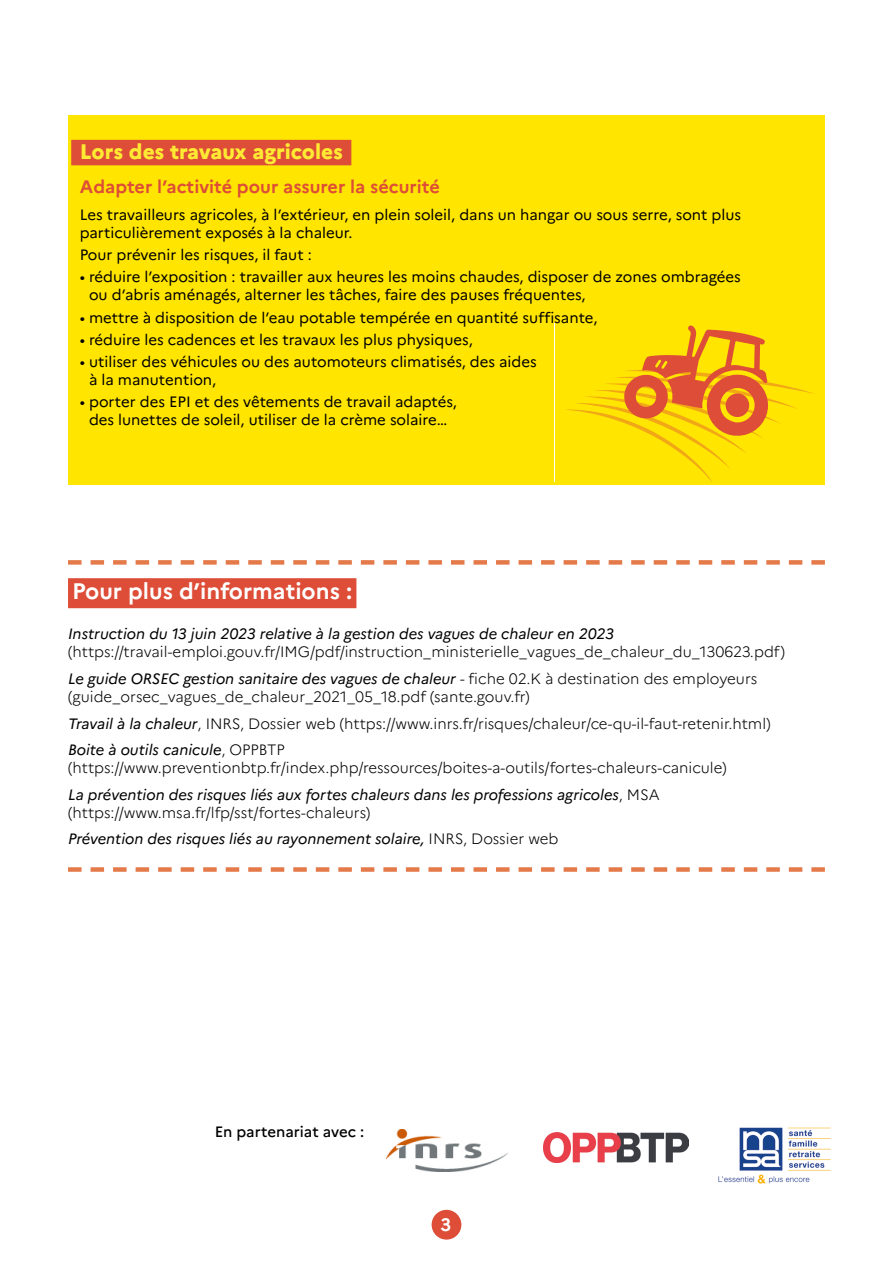
<style>
.page{position:relative;width:893px;height:1263px;background:#fff}
.page>*{position:absolute;margin:0;border:0;box-sizing:border-box;transform-origin:0 0}
.t1{font:700 22.5px "Marianne";color:#fff}
.t2{font:800 21px "Marianne";color:#ffea33}
.t3{font:700 18px "Marianne";color:#dd4d37}
.t4{font:700 18px "Marianne";color:#fff}
.t5{font:300 15px/26.5px "Marianne";color:#000}
.t6{font:15px/18px "Marianne";color:#000}
.t7{font:italic 15px "Marianne";color:#000}
.t8{font:500 15px "Marianne";color:#000}
.s1{font-weight:400;font-style:italic}
</style>
<div class="page">
<div style="left:432px;top:1210px;width:29px;height:29px;background:#dd4d37;border-radius:50%"></div>
<div style="left:68px;top:115px;width:757px;height:370px;background:#ffe500"></div>
<svg style="left:566px;top:325px;width:248px;height:157px"></svg>
<div style="left:68px;top:578px;width:288px;height:30px;background:#dd4d37"></div>
<svg style="left:68px;top:560px;width:757px;height:5px"></svg>
<svg style="left:68px;top:867px;width:757px;height:5px"></svg>
<img style="left:718px;top:1127px;width:113px;height:57px">
<img style="left:387px;top:1129px;width:121px;height:43px">
<img style="left:544px;top:1133px;width:144px;height:29px">
<div style="left:71px;top:140px;width:280px;height:25px;background:#dd4d37"></div>
<h2 class="t2" style="left:80px;top:139px;width:265px">Lors des travaux agricoles</h2>
<p class="t3" style="left:80px;top:176px;width:362px">Adapter l’activité pour assurer la sécurité</p>
<p class="t6" style="left:80px;top:205px;width:663px">Les travailleurs agricoles, à l’extérieur, en plein soleil, dans un hangar ou sous serre, sont plus particulièrement exposés à la chaleur.</p>
<p class="t6" style="left:80px;top:246px;width:234px">Pour prévenir les risques, il faut :</p>
<p class="t6" style="left:89px;top:268px;width:653px;text-indent:-9px">• réduire l’exposition : travailler aux heures les moins chaudes, disposer de zones ombragées ou d’abris aménagés, alterner les tâches, faire des pauses fréquentes,</p>
<p class="t6" style="left:80px;top:308px;width:519px">• mettre à disposition de l’eau potable tempérée en quantité suffisante,</p>
<p class="t6" style="left:80px;top:330px;width:394px">• réduire les cadences et les travaux les plus physiques,</p>
<p class="t6" style="left:89px;top:353px;width:449px;text-indent:-9px">• utiliser des véhicules ou des automoteurs climatisés, des aides à la manutention,</p>
<p class="t6" style="left:80px;top:393px;width:379px;text-align:center">• porter des EPI et des vêtements de travail adaptés, des lunettes de soleil, utiliser de la crème solaire…</p>
<h1 class="t1" style="left:72px;top:578px;width:281px">Pour plus d’informations :</h1>
<p class="t7" style="left:68px;top:625px;width:548px">Instruction du 13 juin 2023 relative à la gestion des vagues de chaleur en 2023</p>
<p class="t5" style="left:68px;top:639px;width:718px">(https://travail-emploi.gouv.fr/IMG/pdf/instruction_ministerielle_vagues_de_chaleur_du_130623.pdf)<br><span class="s1">Le guide ORSEC gestion sanitaire des vagues de chaleur</span> - fiche 02.K à destination des employeurs</p>
<p class="t5" style="left:68px;top:683px;width:704px">(guide_orsec_vagues_de_chaleur_2021_05_18.pdf (sante.gouv.fr)<br><span class="s1">Travail à la chaleur</span>, INRS, Dossier web (https://www.inrs.fr/risques/chaleur/ce-qu-il-faut-retenir.html)<br><span class="s1">Boite à outils canicule</span>, OPPBTP</p>
<p class="t5" style="left:68px;top:754px;width:660px">(https://www.preventionbtp.fr/index.php/ressources/boites-a-outils/fortes-chaleurs-canicule)<br><span class="s1">La prévention des risques liés aux fortes chaleurs dans les professions agricoles</span>, MSA</p>
<p class="t5" style="left:68px;top:799px;width:492px">(https://www.msa.fr/lfp/sst/fortes-chaleurs)<br><span class="s1">Prévention des risques liés au rayonnement solaire,</span> INRS, Dossier web</p>
<p class="t8" style="left:215px;top:1122px;width:151px">En partenariat avec :</p>
<p class="t4" style="left:440px;top:1214px;width:12px">3</p>
</div>
